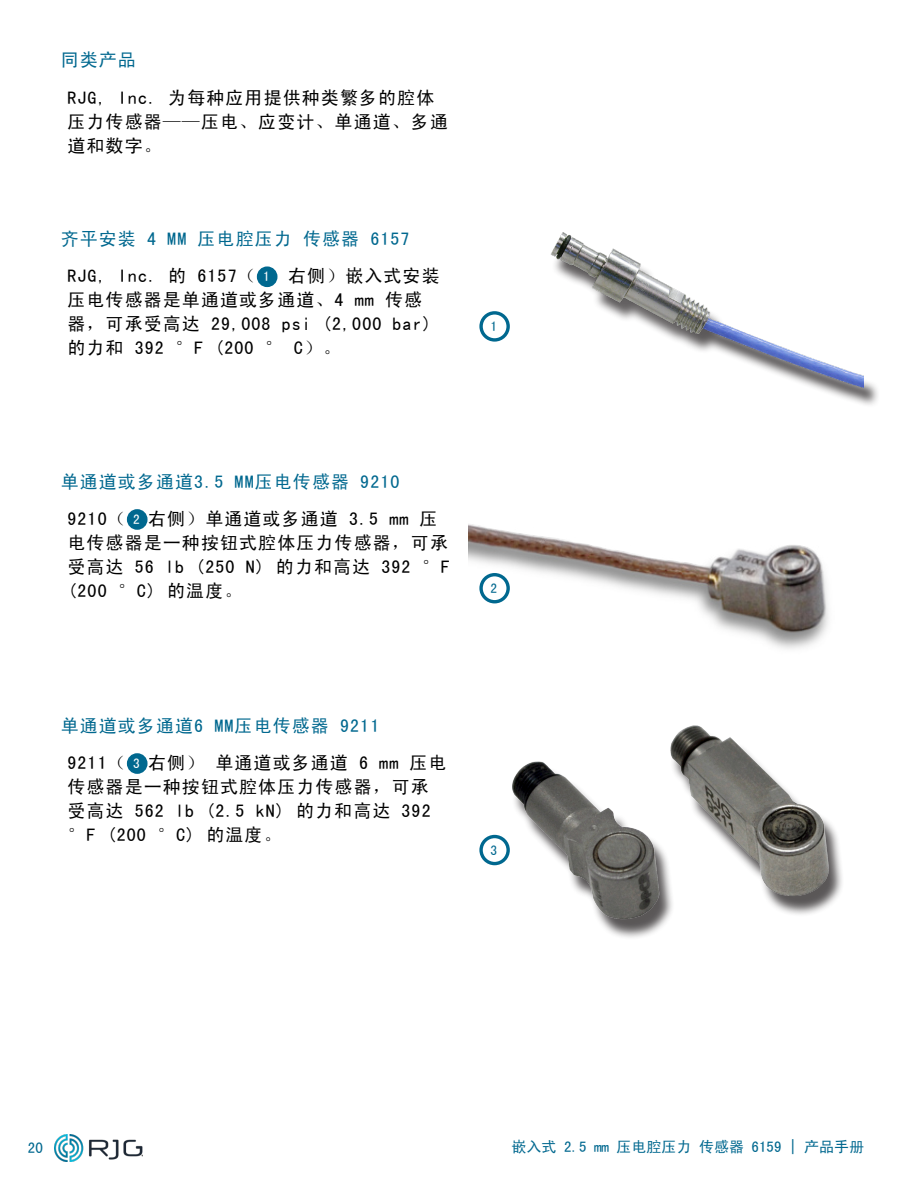
<style>
.page{position:relative;width:918px;height:1188px;background:#fff}
.page>*{position:absolute;margin:0;border:0;box-sizing:border-box;transform-origin:0 0}
.t1{font:18px/24px "Sim Hei";letter-spacing:.06em;color:#000}
.t2{font:18px/37.5px "Sim Hei";letter-spacing:.06em;color:#00688f}
.t3{font:15px "Sim Hei";color:#00688f}
.t4{font:13.5px "Sim Hei";color:#00688f}
.s1{color:#00688f}
.s2{font-size:13.5px;color:#fff}
.s3{color:#000}
</style>
<div class="page">
<img style="left:54px;top:1134px;width:88px;height:27px">
<div style="left:551px;top:238px;width:329px;height:170px;background:#231f20;opacity:.75"></div>
<img style="left:479px;top:232px;width:385px;height:176px">
<img style="left:468px;top:524px;width:361px;height:125px">
<img style="left:480px;top:725px;width:362px;height:213px">
<svg style="left:481px;top:575px;width:27px;height:27px"></svg>
<div style="left:479px;top:573px;width:31px;height:30px;border:3px solid #00688f;border-radius:50%"></div>
<svg style="left:481px;top:837px;width:27px;height:27px"></svg>
<div style="left:479px;top:835px;width:31px;height:30px;border:3px solid #00688f;border-radius:50%"></div>
<svg style="left:481px;top:313px;width:27px;height:27px"></svg>
<div style="left:479px;top:311px;width:31px;height:31px;border:3px solid #00688f;border-radius:50%"></div>
<div style="left:258px;top:268px;width:18px;height:18px;background:#00688f;border-radius:50%"></div>
<div style="left:257px;top:266px;width:20px;height:21px;border:3px solid #00688f;border-radius:50%"></div>
<div style="left:128px;top:511px;width:18px;height:17px;background:#00688f;border-radius:50%"></div>
<div style="left:127px;top:509px;width:21px;height:21px;border:3px solid #00688f;border-radius:50%"></div>
<div style="left:128px;top:755px;width:18px;height:17px;background:#00688f;border-radius:50%"></div>
<div style="left:127px;top:753px;width:21px;height:21px;border:3px solid #00688f;border-radius:50%"></div>
<p class="t2" style="left:61px;top:41px;width:77px">同类产品</p>
<p class="t1" style="left:68px;top:85px;width:382px">RJG, Inc. 为每种应用提供种类繁多的腔体压力传感器——压电、应变计、单通道、多通道和数字。</p>
<p class="t1" style="left:68px;top:220px;width:374px;line-height:37.5px;text-indent:-7px"><span class="s1">齐平安装 4 MM 压电腔压力 传感器 6157<br></span>RJG, Inc. 的 6157（ <span class="s2">1</span> 右侧）嵌入式安装</p>
<p class="t1" style="left:68px;top:288px;width:366px">压电传感器是单通道或多通道、4 mm 传感器，可承受高达 29,008 psi (2,000 bar)的力和 392 °F (200 ° C）。</p>
<p class="t4" style="left:491px;top:319px;width:8px">1</p>
<p class="t2" style="left:68px;top:462px;width:372px;text-indent:-7px">单通道或多通道3.5 MM压电传感器 9210<br><span class="s3">9210（</span> <span class="s2">2</span> <span class="s3">右侧）单通道或多通道 3.5 mm 压</span></p>
<p class="t1" style="left:68px;top:531px;width:384px;text-align:justify">电传感器是一种按钮式腔体压力传感器，可承受高达 56 lb (250 N) 的力和高达 392 °F (200 °C) 的温度。</p>
<p class="t4" style="left:491px;top:581px;width:8px">2</p>
<p class="t1" style="left:68px;top:706px;width:381px;line-height:37.5px;text-indent:-7px"><span class="s1">单通道或多通道6 MM压电传感器 9211<br></span>9211（ <span class="s2">3</span> 右侧） 单通道或多通道 6 mm 压电</p>
<p class="t1" style="left:68px;top:775px;width:365px;text-align:justify">传感器是一种按钮式腔体压力传感器，可承受高达 562 lb (2.5 kN) 的力和高达 392 °F (200 °C) 的温度。</p>
<p class="t4" style="left:491px;top:843px;width:8px">3</p>
<p class="t3" style="left:28px;top:1140px;width:16px">20</p>
<p class="t3" style="left:512px;top:1139px;width:354px">嵌入式 2.5 mm 压电腔压力 传感器 6159 | 产品手册</p>
</div>
